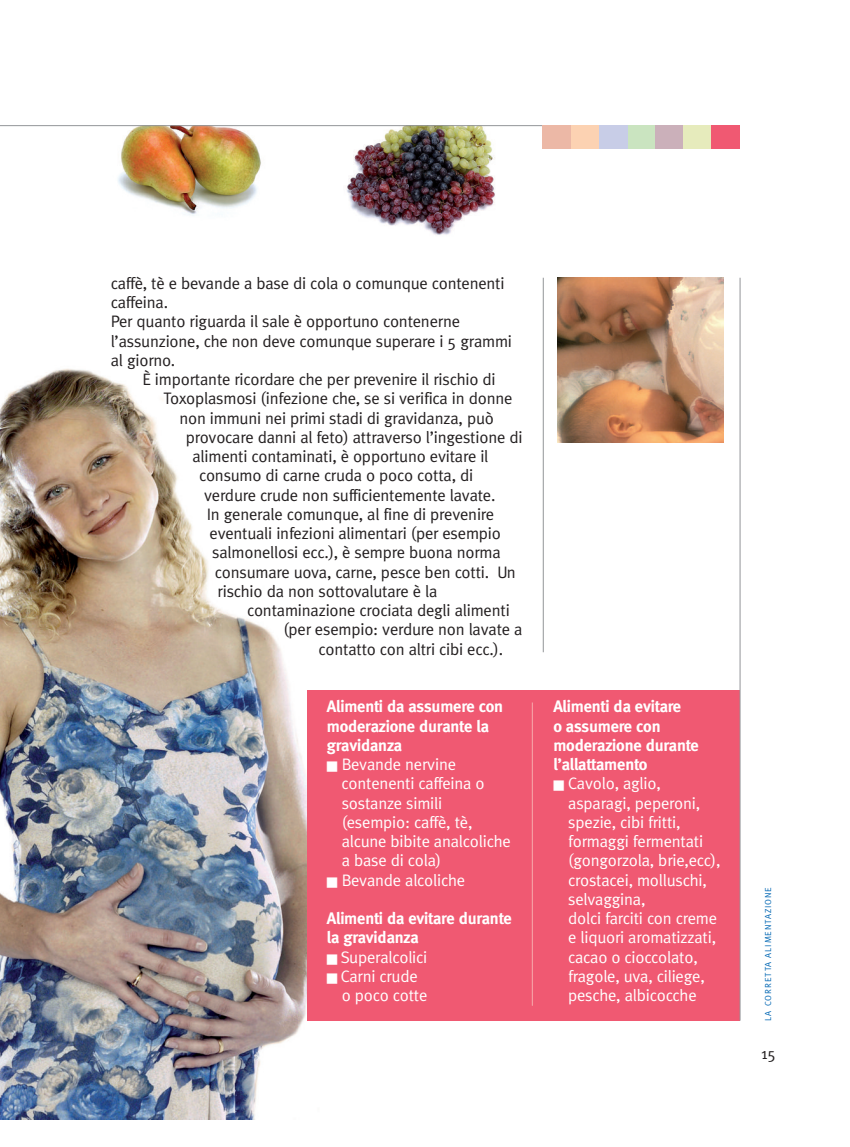
<style>
.page{position:relative;width:850px;height:1147px;background:#fff}
.page>*{position:absolute;margin:0;border:0;box-sizing:border-box;transform-origin:0 0}
.t1{font:16.62px/19.2px "Meta";letter-spacing:-.01em;color:#231f20}
.t2{font:16.62px/19.2px "Meta";letter-spacing:-.01em;color:#fff}
.t3{font:700 16.62px/19.2px "Meta";letter-spacing:-.01em;color:#fff}
.t4{font:15.75px "Meta";color:#231f20}
.t5{font:8.75px "Meta";letter-spacing:.105em;color:#0166b3}
</style>
<div class="page">
<img style="left:0;top:368px;width:338px;height:751px">
<div style="left:307px;top:690px;width:432px;height:330px;background:#f05972"></div>
<img style="left:113px;top:126px;width:153px;height:90px">
<img style="left:343px;top:126px;width:152px;height:109px">
<hr style="left:0;top:125px;width:739px;height:1px;background:#939598">
<hr style="left:739px;top:278px;width:1px;height:742px;background:#939598">
<hr style="left:542px;top:278px;width:1px;height:374px;background:#939598">
<hr style="left:531px;top:702px;width:1px;height:304px;background:#f8abad">
<img style="left:557px;top:278px;width:165px;height:165px">
<div style="left:627px;top:126px;width:28px;height:23px;background:#cae4c0"></div>
<div style="left:655px;top:126px;width:28px;height:23px;background:#cbb0ba"></div>
<div style="left:570px;top:126px;width:28px;height:23px;background:#fcd2b2"></div>
<div style="left:598px;top:126px;width:29px;height:23px;background:#c8cde7"></div>
<div style="left:542px;top:126px;width:28px;height:23px;background:#ecb8a6"></div>
<div style="left:683px;top:126px;width:28px;height:23px;background:#e6ebbc"></div>
<div style="left:711px;top:126px;width:28px;height:23px;background:#f05972"></div>
<p class="t1" style="left:111px;top:273px;width:402px">caffè, tè e bevande a base di cola o comunque contenenti caffeina.<br>Per quanto riguarda il sale è opportuno contenerne l’assunzione, che non deve comunque superare i 5 grammi al giorno.</p>
<p class="t1" style="left:142px;top:370px;width:354px">È importante ricordare che per prevenire il rischio di</p>
<p class="t1" style="left:163px;top:389px;width:350px">Toxoplasmosi (infezione che, se si verifica in donne</p>
<p class="t1" style="left:179px;top:408px;width:316px">non immuni nei primi stadi di gravidanza, può</p>
<p class="t1" style="left:186px;top:427px;width:338px">provocare danni al feto) attraverso l’ingestione di</p>
<p class="t1" style="left:192px;top:447px;width:297px">alimenti contaminati, è opportuno evitare il</p>
<p class="t1" style="left:199px;top:466px;width:275px">consumo di carne cruda o poco cotta, di</p>
<p class="t1" style="left:204px;top:485px;width:293px">verdure crude non sufficientemente lavate.</p>
<p class="t1" style="left:207px;top:504px;width:289px">In generale comunque, al fine di prevenire</p>
<p class="t1" style="left:209px;top:524px;width:293px">eventuali infezioni alimentari (per esempio</p>
<p class="t1" style="left:212px;top:543px;width:290px">salmonellosi ecc.), è sempre buona norma</p>
<p class="t1" style="left:215px;top:562px;width:302px">consumare uova, carne, pesce ben cotti. Un</p>
<p class="t1" style="left:217px;top:581px;width:221px">rischio da non sottovalutare è la</p>
<p class="t1" style="left:247px;top:601px;width:264px">contaminazione crociata degli alimenti</p>
<p class="t1" style="left:283px;top:620px;width:240px">(per esempio: verdure non lavate a</p>
<p class="t1" style="left:318px;top:639px;width:186px">contatto con altri cibi ecc.).</p>
<p class="t3" style="left:326px;top:697px;width:178px">Alimenti da assumere con moderazione durante la gravidanza</p>
<p class="t2" style="left:341px;top:755px;width:170px;text-indent:-15px">■ Bevande nervine contenenti caffeina o sostanze simili (esempio: caffè, tè, alcune bibite analcoliche a base di cola)</p>
<p class="t2" style="left:326px;top:870px;width:140px">■ Bevande alcoliche</p>
<p class="t3" style="left:326px;top:909px;width:186px">Alimenti da evitare durante la gravidanza</p>
<p class="t2" style="left:326px;top:947px;width:102px">■ Superalcolici</p>
<p class="t2" style="left:341px;top:966px;width:87px;text-indent:-15px">■ Carni crude o poco cotte</p>
<p class="t3" style="left:553px;top:697px;width:147px">Alimenti da evitare<br>o assumere con moderazione durante l’allattamento</p>
<p class="t2" style="left:567px;top:774px;width:154px;text-indent:-15px">■ Cavolo, aglio, asparagi, peperoni, spezie, cibi fritti, formaggi fermentati (gongorzola, brie,ecc), crostacei, molluschi, selvaggina,<br>dolci farciti con creme e liquori aromatizzati, cacao o cioccolato, fragole, uva, ciliege, pesche, albicocche</p>
<p class="t5" style="left:762px;top:1020px;width:135px;rotate:-90deg">LA CORRETTA ALIMENTAZIONE</p>
<p class="t4" style="left:760px;top:1044px;width:16px">15</p>
</div>
